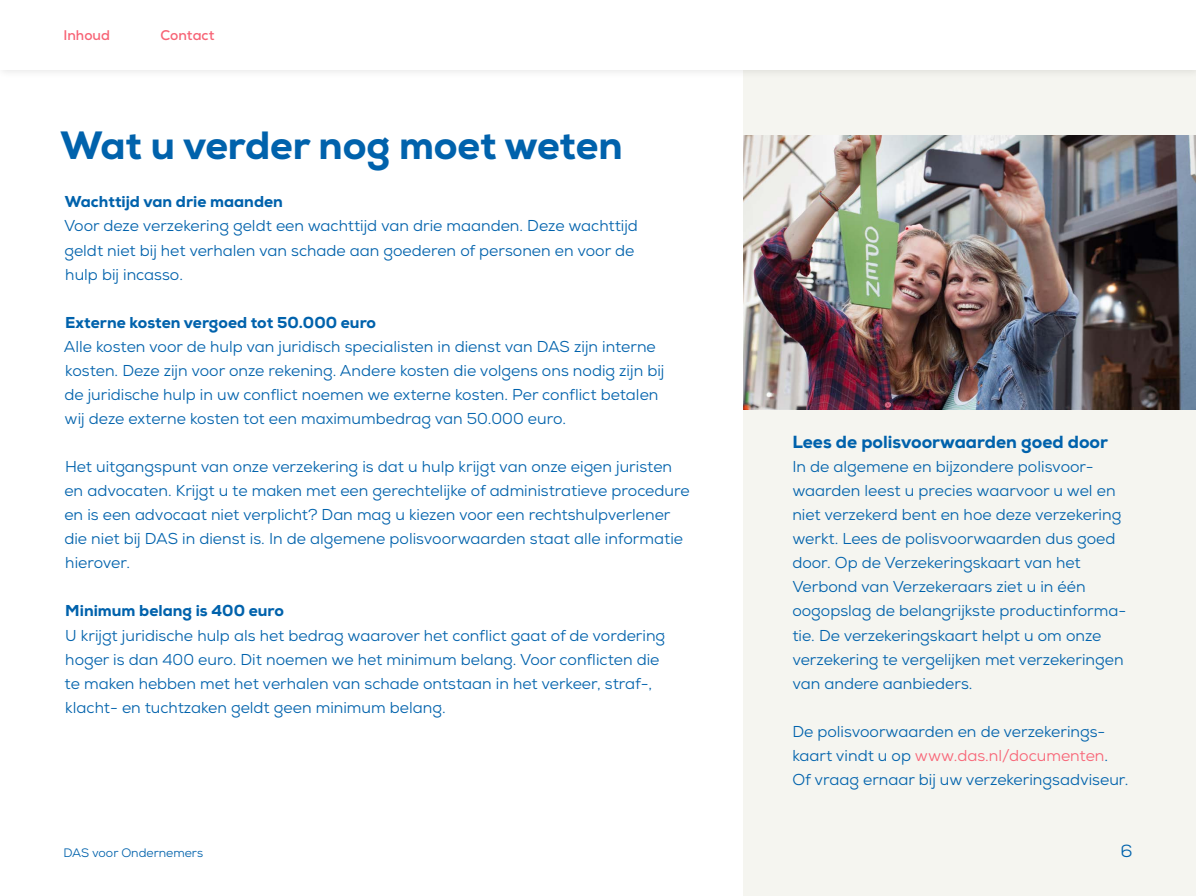
<style>
.page{position:relative;width:1196px;height:896px;background:#fff}
.page>*{position:absolute;margin:0;border:0;box-sizing:border-box;transform-origin:0 0}
.t1{font:800 39.38px "Nexa";letter-spacing:-.005em;color:#0062ac}
.t2{font:800 17.5px "Nexa";color:#0062ac}
.t3{font:17.5px "Nexa";color:#0062ac}
.t4{font:15.75px/24.1px "Nexa";color:#0062ac}
.t5{font:800 15.75px "Nexa";color:#0062ac}
.t6{font:700 14px "Nexa";color:#f76375}
.t7{font:12.25px "Nexa";color:#0062ac}
.s1{color:#f86476}
</style>
<div class="page">
<div style="left:743px;top:59px;width:452px;height:837px;background:#f5f5f0"></div>
<img style="left:743px;top:135px;width:452px;height:274px">
<div style="left:0;top:0;width:1195px;height:79px;background:#000;opacity:.1"></div>
<div style="left:0;top:0;width:1195px;height:69px;background:#fff"></div>
<p class="t6" style="left:63px;top:26px;width:48px">Inhoud</p>
<p class="t6" style="left:161px;top:26px;width:55px">Contact</p>
<h1 class="t1" style="left:61px;top:121px;width:563px">Wat u verder nog moet weten</h1>
<p class="t5" style="left:65px;top:192px;width:220px">Wachttijd van drie maanden</p>
<p class="t4" style="left:64px;top:214px;width:575px">Voor deze verzekering geldt een wachttijd van drie maanden. Deze wachttijd geldt niet bij het verhalen van schade aan goederen of personen en voor de hulp bij incasso.</p>
<p class="t5" style="left:65px;top:312px;width:312px">Externe kosten vergoed tot 50.000 euro</p>
<p class="t4" style="left:64px;top:334px;width:602px">Alle kosten voor de hulp van juridisch specialisten in dienst van DAS zijn interne kosten. Deze zijn voor onze rekening. Andere kosten die volgens ons nodig zijn bij de juridische hulp in uw conflict noemen we externe kosten. Per conflict betalen wij deze externe kosten tot een maximumbedrag van 50.000 euro.</p>
<p class="t4" style="left:64px;top:455px;width:626px">Het uitgangspunt van onze verzekering is dat u hulp krijgt van onze eigen juristen en advocaten. Krijgt u te maken met een gerechtelijke of administratieve procedure en is een advocaat niet verplicht? Dan mag u kiezen voor een rechtshulpverlener die niet bij DAS in dienst is. In de algemene polisvoorwaarden staat alle informatie hierover.</p>
<p class="t5" style="left:65px;top:601px;width:220px">Minimum belang is 400 euro</p>
<p class="t4" style="left:65px;top:623px;width:602px">U krijgt juridische hulp als het bedrag waarover het conflict gaat of de vordering hoger is dan 400 euro. Dit noemen we het minimum belang. Voor conflicten die te maken hebben met het verhalen van schade ontstaan in het verkeer, straf-, klacht- en tuchtzaken geldt geen minimum belang.</p>
<p class="t2" style="left:792px;top:431px;width:317px">Lees de polisvoorwaarden goed door</p>
<p class="t4" style="left:792px;top:455px;width:335px">In de algemene en bijzondere polisvoor&shy;waarden leest u precies waarvoor u wel en niet verzekerd bent en hoe deze verzekering werkt. Lees de polisvoorwaarden dus goed door. Op de Verzekeringskaart van het Verbond van Verzekeraars ziet u in één oogopslag de belangrijkste productinforma&shy;tie. De verzekeringskaart helpt u om onze verzekering te vergelijken met verzekeringen van andere aanbieders.</p>
<p class="t4" style="left:792px;top:719px;width:337px">De polisvoorwaarden en de verzekerings&shy;kaart vindt u op <span class="s1">www.das.nl/documenten</span>.<br>Of vraag ernaar bij uw verzekeringsadviseur.</p>
<p class="t7" style="left:63px;top:845px;width:141px">DAS voor Ondernemers</p>
<p class="t3" style="left:1120px;top:840px;width:14px">6</p>
</div>
